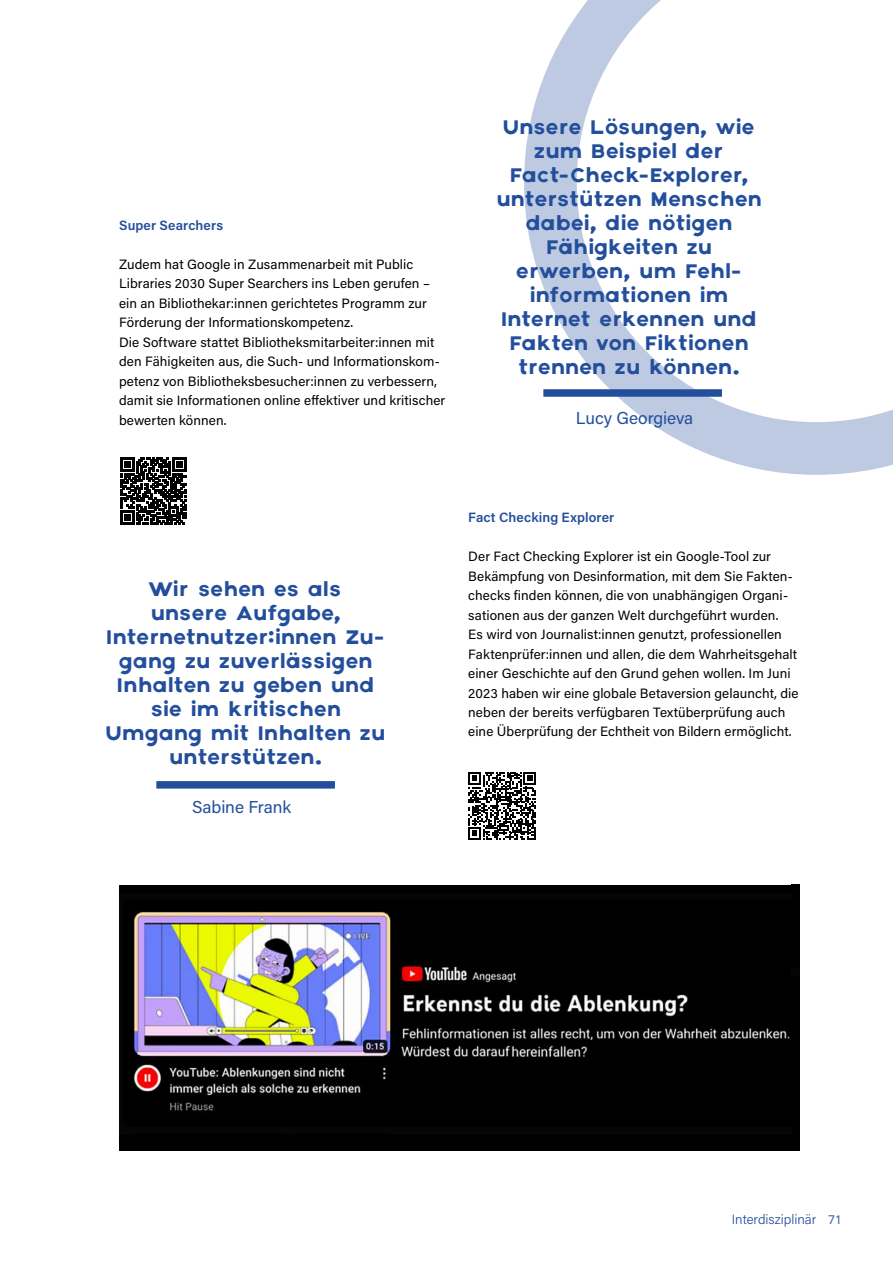
<style>
.page{position:relative;width:893px;height:1263px;background:#fff}
.page>*{position:absolute;margin:0;border:0;box-sizing:border-box;transform-origin:0 0}
.t1{font:21px/24px "Axis";letter-spacing:.005em;color:#234e9c;text-align:center}
.t2{font:17.25px "Acumin Pro";letter-spacing:-.005em;color:#234e9c}
.t3{font:13.5px/19.5px "Acumin Pro";letter-spacing:.005em;color:#000}
.t4{font:600 13.5px "Acumin Pro";letter-spacing:.01em;color:#234e9c}
.t5{font:300 13.5px "Acumin Pro";color:#234e9c}
.s1{font-family:"Open Sans";font-weight:400;font-size:12px}
</style>
<div class="page">
<svg style="left:120px;top:458px;width:67px;height:66px"></svg>
<svg style="left:468px;top:772px;width:68px;height:68px"></svg>
<svg style="left:524px;top:0;width:369px;height:475px"></svg>
<div style="left:119px;top:885px;width:680px;height:265px;background:#000"></div>
<img style="left:133px;top:910px;width:657px;height:201px">
<img style="left:402px;top:1043px;width:115px;height:20px">
<img style="left:512px;top:1041px;width:80px;height:19px">
<div style="left:156px;top:781px;width:179px;height:7px;background:#234e9c"></div>
<div style="left:543px;top:389px;width:179px;height:8px;background:#234e9c"></div>
<p class="t4" style="left:119px;top:215px;width:106px">Super Searchers</p>
<p class="t3" style="left:119px;top:253px;width:328px">Zudem hat Google in Zusammenarbeit mit Public Libraries 2030 Super Searchers ins Leben gerufen – ein an Bibliothekar:innen gerichtetes Programm zur Förderung der Informationskompetenz.<br>Die Software stattet Bibliotheksmitarbeiter:innen mit den Fähigkeiten aus, die Such- und Informationskom&shy;petenz von Bibliotheksbesucher:innen zu verbessern, damit sie Informationen online effektiver und kritischer bewerten können.</p>
<h1 class="t1" style="left:496px;top:115px;width:267px">Unsere Lösungen, wie zum Beispiel der<br>Fact-Check-Explorer, unterstützen Menschen dabei, die nötigen<br>Fähigkeiten zu erwerben, um Fehl&shy;informationen im<br>Internet erkennen und<br>Fakten von Fiktionen trennen zu können.</h1>
<p class="t2" style="left:576px;top:406px;width:119px">Lucy Georgieva</p>
<h1 class="t1" style="left:106px;top:578px;width:281px">Wir sehen es als<br>unsere Aufgabe,<br>Internetnutzer:innen Zu&shy;gang zu zuverlässigen<br>Inhalten zu geben und sie im kritischen<br>Umgang mit Inhalten zu unterstützen.</h1>
<p class="t2" style="left:192px;top:795px;width:100px">Sabine Frank</p>
<p class="t4" style="left:468px;top:508px;width:148px">Fact Checking Explorer</p>
<p class="t3" style="left:468px;top:546px;width:332px">Der Fact Checking Explorer ist ein Google-Tool zur Bekämpfung von Desinformation, mit dem Sie Fakten&shy;checks finden können, die von unabhängigen Organi&shy;sationen aus der ganzen Welt durchgeführt wurden.<br>Es wird von Journalist:innen genutzt, professionellen Faktenprüfer:innen und allen, die dem Wahrheitsgehalt einer Geschichte auf den Grund gehen wollen. Im Juni 2023 haben wir eine globale Betaversion gelauncht, die neben der bereits verfügbaren Textüberprüfung auch eine Überprüfung der Echtheit von Bildern ermöglicht.</p>
<p class="t5" style="left:732px;top:1210px;width:112px">Interdisziplinär <span class="s1">71</span></p>
</div>
